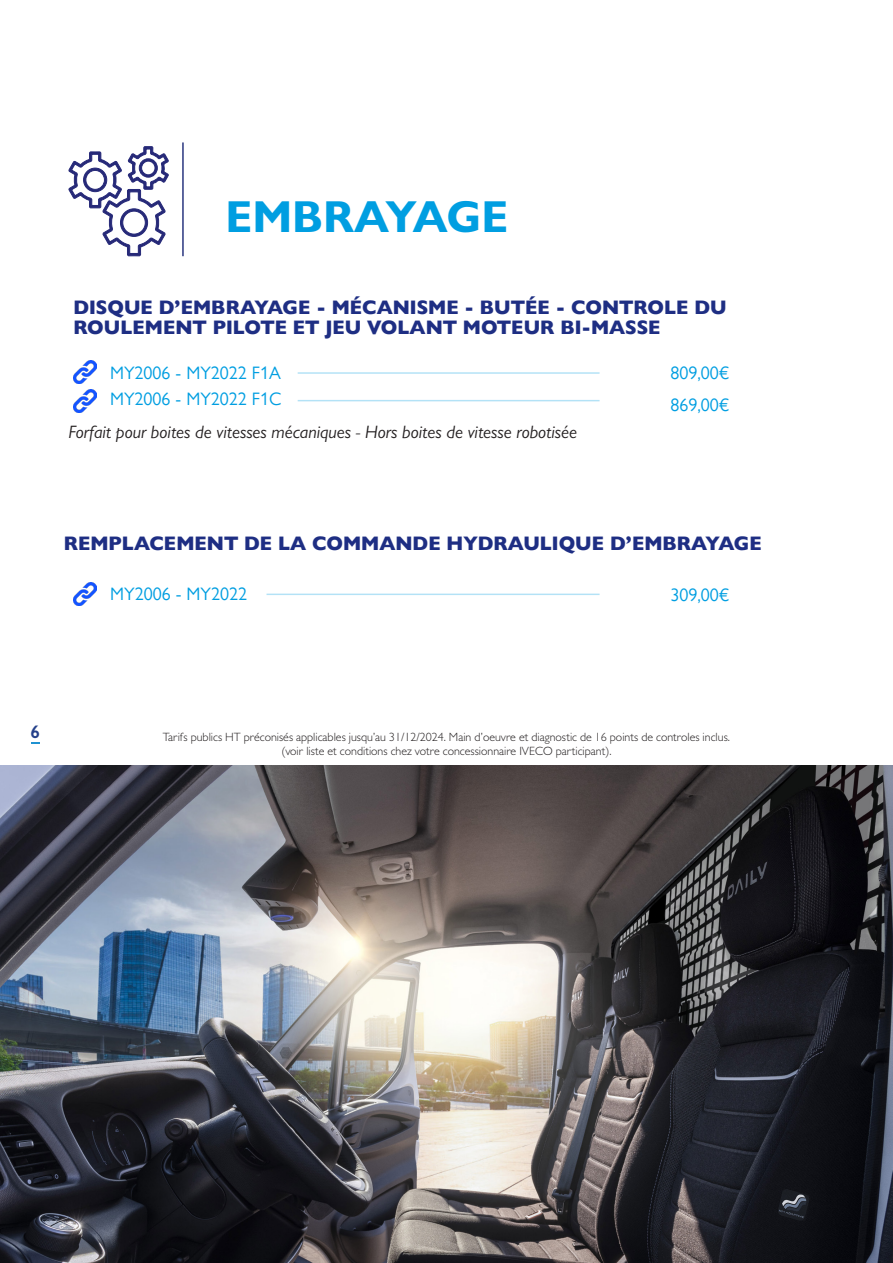
<style>
.page{position:relative;width:893px;height:1263px;background:#fff}
.page>*{position:absolute;margin:0;border:0;box-sizing:border-box;transform-origin:0 0}
.t1{font:700 45px "Gill Sans Nova";color:#009ee1}
.t2{font:800 19.5px "Gill Sans Nova";color:#1e2e83}
.t3{font:18px "Gill Sans Nova";color:#009ee1}
.t4{font:italic 18px "Gill Sans";color:#231f20}
.t5{font:600 18px "Gill Sans";color:#24408a}
.t6{font:300 12px "Gill Sans";color:#231f20}
</style>
<div class="page">
<svg style="left:32px;top:742px;width:8px;height:2px"></svg>
<img style="left:0;top:765px;width:893px;height:498px">
<img style="left:73px;top:360px;width:23px;height:23px">
<img style="left:73px;top:389px;width:23px;height:23px">
<img style="left:73px;top:583px;width:23px;height:23px">
<hr style="left:266px;top:594px;width:334px;height:1px;background:#009ee1">
<hr style="left:298px;top:372px;width:302px;height:2px;background:#009ee1">
<hr style="left:298px;top:400px;width:302px;height:1px;background:#009ee1">
<hr style="left:182px;top:142px;width:2px;height:114px;background:#2a367f">
<svg style="left:68px;top:146px;width:101px;height:111px"></svg>
<p class="t1" style="left:225px;top:189px;width:285px">EMBRAYAGE</p>
<p class="t2" style="left:73px;top:295px;width:655px">DISQUE D’EMBRAYAGE - MÉCANISME - BUTÉE - CONTROLE DU</p>
<p class="t2" style="left:73px;top:315px;width:589px">ROULEMENT PILOTE ET JEU VOLANT MOTEUR BI-MASSE</p>
<p class="t3" style="left:670px;top:362px;width:60px">809,00€</p>
<p class="t3" style="left:670px;top:394px;width:60px">869,00€</p>
<p class="t3" style="left:110px;top:362px;width:172px">MY2006 - MY2022 F1A</p>
<p class="t3" style="left:110px;top:388px;width:173px">MY2006 - MY2022 F1C</p>
<p class="t4" style="left:69px;top:422px;width:510px">Forfait pour boites de vitesses mécaniques - Hors boites de vitesse robotisée</p>
<p class="t2" style="left:64px;top:531px;width:700px">REMPLACEMENT DE LA COMMANDE HYDRAULIQUE D’EMBRAYAGE</p>
<p class="t3" style="left:110px;top:582px;width:138px">MY2006 - MY2022</p>
<p class="t3" style="left:670px;top:583px;width:60px">309,00€</p>
<p class="t5" style="left:31px;top:721px;width:11px">6</p>
<p class="t6" style="left:163px;top:729px;width:569px">Tarifs publics HT préconisés applicables jusqu’au 31/12/2024. Main d’oeuvre et diagnostic de 16 points de controles inclus.</p>
<p class="t6" style="left:281px;top:744px;width:332px">(voir liste et conditions chez votre concessionnaire IVECO participant).</p>
</div>
